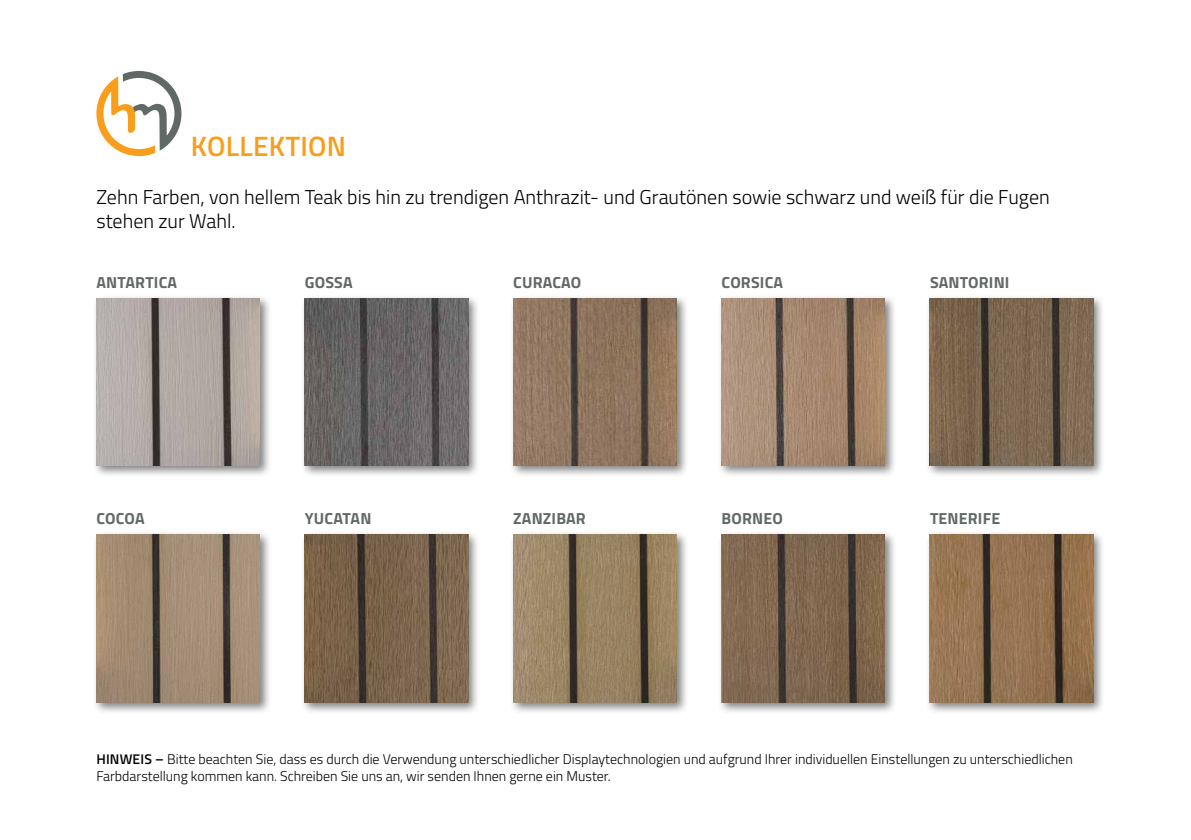
<style>
.page{position:relative;width:1191px;height:840px;background:#fff}
.page>*{position:absolute;margin:0;border:0;box-sizing:border-box;transform-origin:0 0}
.t1{font:600 28px "Titillium";letter-spacing:.01em;color:#f99d1c}
.t2{font:300 20px/24px "Titillium";color:#000}
.t3{font:700 16px "Titillium";letter-spacing:.01em;color:#616966}
.t4{font:300 14px/16.8px "Titillium";color:#000}
.s1{font-weight:600}
</style>
<div class="page">
<svg style="left:96px;top:71px;width:85px;height:85px"></svg>
<div style="left:92px;top:294px;width:180px;height:183px;background:#000;opacity:.5"></div>
<img style="left:96px;top:298px;width:164px;height:167px">
<div style="left:300px;top:294px;width:180px;height:183px;background:#000;opacity:.5"></div>
<img style="left:305px;top:298px;width:163px;height:167px">
<div style="left:509px;top:294px;width:180px;height:183px;background:#000;opacity:.5"></div>
<img style="left:513px;top:298px;width:163px;height:167px">
<div style="left:509px;top:530px;width:180px;height:183px;background:#000;opacity:.5"></div>
<img style="left:513px;top:534px;width:163px;height:167px">
<div style="left:92px;top:530px;width:180px;height:183px;background:#000;opacity:.5"></div>
<img style="left:96px;top:534px;width:164px;height:167px">
<div style="left:717px;top:294px;width:180px;height:183px;background:#000;opacity:.5"></div>
<img style="left:721px;top:298px;width:163px;height:167px">
<div style="left:925px;top:294px;width:180px;height:183px;background:#000;opacity:.5"></div>
<img style="left:930px;top:298px;width:163px;height:167px">
<div style="left:717px;top:530px;width:180px;height:183px;background:#000;opacity:.5"></div>
<img style="left:721px;top:534px;width:163px;height:167px">
<div style="left:925px;top:530px;width:180px;height:183px;background:#000;opacity:.5"></div>
<img style="left:930px;top:534px;width:163px;height:167px">
<div style="left:300px;top:530px;width:180px;height:183px;background:#000;opacity:.5"></div>
<img style="left:305px;top:534px;width:163px;height:167px">
<h1 class="t1" style="left:181px;top:125px;width:166px">KOLLEKTION</h1>
<h2 class="t2" style="left:96px;top:184px;width:955px">Zehn Farben, von hellem Teak bis hin zu trendigen Anthrazit- und Grautönen sowie schwarz und weiß für die Fugen stehen zur Wahl.</h2>
<p class="t3" style="left:96px;top:270px;width:82px">ANTARTICA</p>
<p class="t3" style="left:305px;top:270px;width:49px">GOSSA</p>
<p class="t3" style="left:513px;top:270px;width:69px">CURACAO</p>
<p class="t3" style="left:721px;top:270px;width:62px">CORSICA</p>
<p class="t3" style="left:930px;top:270px;width:81px">SANTORINI</p>
<p class="t3" style="left:96px;top:506px;width:49px">COCOA</p>
<p class="t3" style="left:513px;top:506px;width:74px">ZANZIBAR</p>
<p class="t3" style="left:305px;top:506px;width:68px">YUCATAN</p>
<p class="t3" style="left:721px;top:506px;width:63px">BORNEO</p>
<p class="t3" style="left:930px;top:506px;width:72px">TENERIFE</p>
<p class="t4" style="left:96px;top:749px;width:978px"><span class="s1">HINWEIS –</span> Bitte beachten Sie, dass es durch die Verwendung unterschiedlicher Displaytechnologien und aufgrund Ihrer individuellen Einstellungen zu unterschiedlichen<br>Farbdarstellung kommen kann. Schreiben Sie uns an, wir senden Ihnen gerne ein Muster.</p>
</div>
